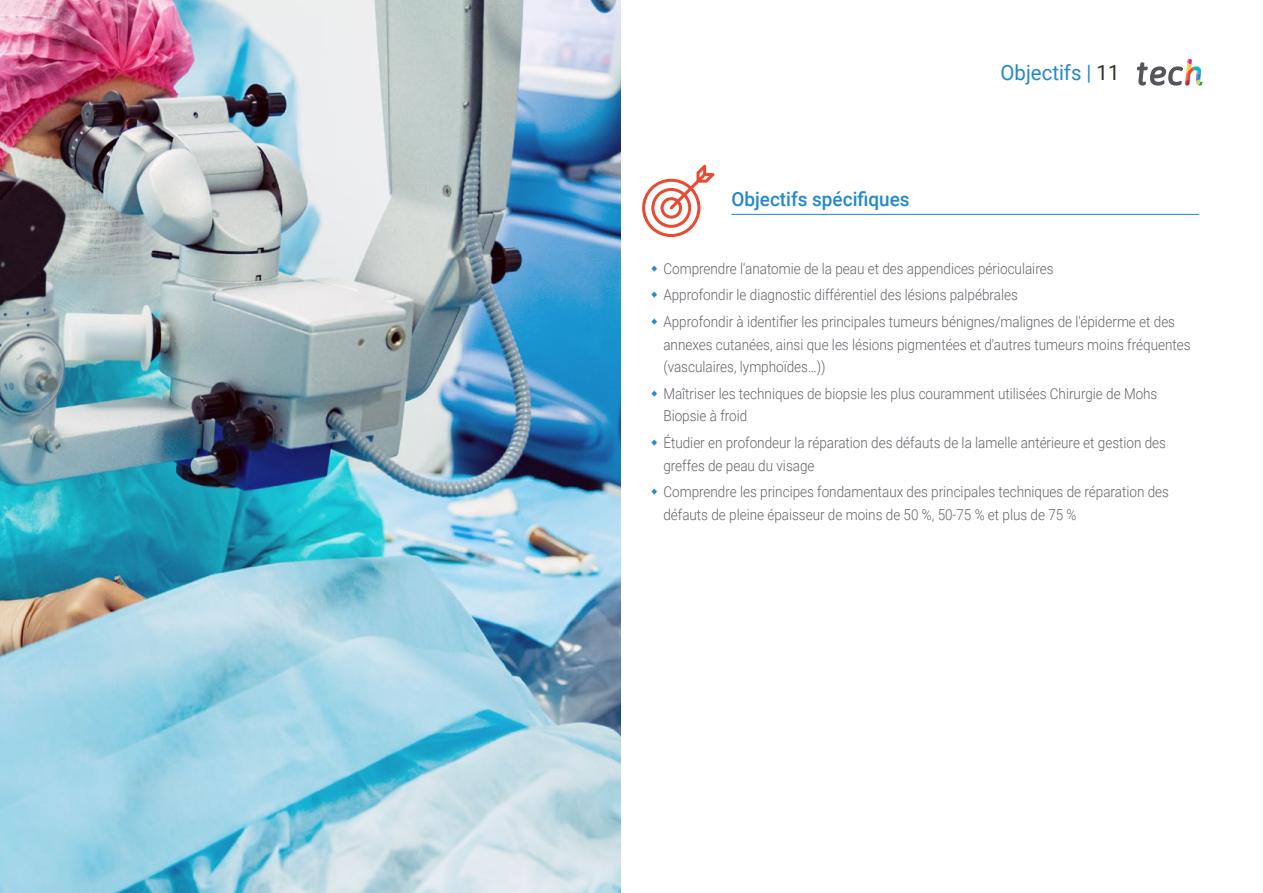
<style>
.page{position:relative;width:1263px;height:893px;background:#fff}
.page>*{position:absolute;margin:0;border:0;box-sizing:border-box;transform-origin:0 0}
.t1{font:21px "Roboto";color:#2488c9}
.t2{font:500 19.5px "Roboto";color:#2488c9}
.t3{font:300 15px/22.5px "Roboto";color:#61646a;scale:.9 1}
.s1{color:#312e20}
</style>
<div class="page">
<img style="left:0;top:0;width:621px;height:893px">
<svg style="left:1137px;top:59px;width:65px;height:27px"></svg>
<svg style="left:642px;top:165px;width:72px;height:72px"></svg>
<hr style="left:731px;top:214px;width:468px;height:1px;background:#2488c9">
<h2 class="t2" style="left:731px;top:185px;width:180px">Objectifs spécifiques</h2>
<h1 class="t1" style="left:1000px;top:57px;width:120px">Objectifs | <span class="s1">11</span></h1>
<p class="t3" style="left:663px;top:254px;width:570px;line-height:26.7px">Comprendre l'anatomie de la peau et des appendices périoculaires<br>Approfondir le diagnostic différentiel des lésions palpébrales<br>Approfondir à identifier les principales tumeurs bénignes/malignes de l'épiderme et des</p>
<p class="t3" style="left:663px;top:333px;width:587px">annexes cutanées, ainsi que les lésions pigmentées et d'autres tumeurs moins fréquentes (vasculaires, lymphoïdes…))</p>
<p class="t3" style="left:663px;top:382px;width:550px">Maîtriser les techniques de biopsie les plus couramment utilisées Chirurgie de Mohs<br>Biopsie à froid</p>
<p class="t3" style="left:663px;top:431px;width:560px">Étudier en profondeur la réparation des défauts de la lamelle antérieure et gestion des greffes de peau du visage</p>
<p class="t3" style="left:663px;top:480px;width:563px">Comprendre les principes fondamentaux des principales techniques de réparation des défauts de pleine épaisseur de moins de 50 %, 50-75 % et plus de 75 %</p>
</div>
